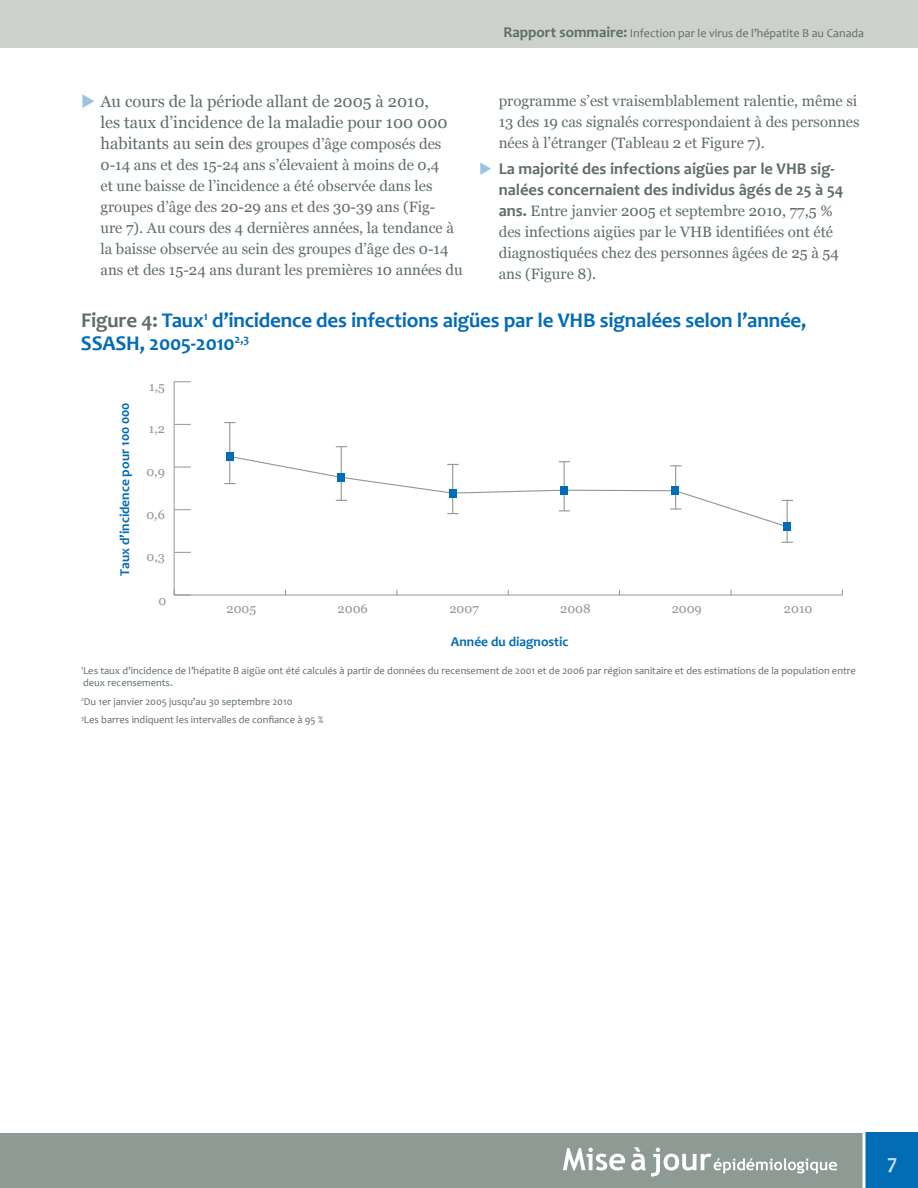
<style>
.page{position:relative;width:918px;height:1188px;background:#fff}
.page>*{position:absolute;margin:0;border:0;box-sizing:border-box;transform-origin:0 0}
.t1{font:700 21px/22.5px "Candara";letter-spacing:-.01em;color:#036cb6}
.t2{font:700 21px "Candara";color:#cde2f0}
.t3{font:700 16.5px/21px "Candara";color:#5e6e66}
.t4{font:16.5px/21px "Georgia";color:#5e6e66}
.t5{font:15px/21px "Georgia";color:#5e6e66}
.t6{font:700 13.5px "Candara";color:#036cb6}
.t7{font:12.9px "Georgia";color:#8e9a94}
.t8{font:12px "Candara";color:#5e6e66}
.t9{font:10.5px/12px "Candara";color:#5e6e66}
.s1{font-weight:700;font-size:15px}
.s2{font-family:"Candara";font-weight:700;font-size:16.5px}
.s3{color:#5e6e66}
.s4{font-size:16.5px}
</style>
<div class="page">
<div style="left:0;top:1133px;width:864px;height:55px;background:#8e9a94"></div>
<div style="left:0;top:0;width:918px;height:47px;background:#ccd1ce"></div>
<div style="left:864px;top:1133px;width:54px;height:55px;background:#036cb6"></div>
<svg style="left:862px;top:1132px;width:4px;height:56px"></svg>
<svg style="left:563px;top:1147px;width:274px;height:30px"></svg>
<hr style="left:229px;top:423px;width:1px;height:34px;background:#8e9a94">
<svg style="left:224px;top:422px;width:12px;height:1px"></svg>
<hr style="left:341px;top:447px;width:1px;height:30px;background:#8e9a94">
<hr style="left:174px;top:595px;width:668px;height:1px;background:#8e9a94">
<hr style="left:174px;top:382px;width:1px;height:213px;background:#8e9a94">
<svg style="left:174px;top:590px;width:17px;height:6px"></svg>
<svg style="left:175px;top:552px;width:16px;height:1px"></svg>
<svg style="left:174px;top:509px;width:17px;height:1px"></svg>
<svg style="left:174px;top:467px;width:17px;height:1px"></svg>
<svg style="left:175px;top:424px;width:16px;height:1px"></svg>
<svg style="left:174px;top:381px;width:17px;height:1px"></svg>
<svg style="left:224px;top:455px;width:569px;height:88px"></svg>
<div style="left:226px;top:452px;width:8px;height:9px;background:#036cb6"></div>
<div style="left:337px;top:473px;width:8px;height:9px;background:#036cb6"></div>
<div style="left:449px;top:489px;width:7px;height:8px;background:#036cb6"></div>
<div style="left:560px;top:486px;width:8px;height:8px;background:#036cb6"></div>
<div style="left:671px;top:486px;width:8px;height:9px;background:#036cb6"></div>
<div style="left:783px;top:522px;width:7px;height:9px;background:#036cb6"></div>
<p class="t8" style="left:503px;top:26px;width:362px"><span class="s1">Rapport sommaire:</span> Infection par le virus de l’hépatite B au Canada</p>
<p class="t5" style="left:499px;top:90px;width:362px">programme s’est vraisemblablement ralentie, même si<br>13 des 19 cas signalés correspondaient à des personnes nées à l’étranger (Tableau 2 et Figure 7).</p>
<p class="t3" style="left:499px;top:158px;width:346px">La majorité des infections aigües par le VHB sig&shy;nalées concernaient des individus âgés de 25 à 54</p>
<p class="t5" style="left:499px;top:201px;width:342px"><span class="s2">ans.</span> Entre janvier 2005 et septembre 2010, 77,5 % des infections aigües par le VHB identifiées ont été diagnostiquées chez des personnes âgées de 25 à 54 ans (Figure 8).</p>
<h1 class="t1" style="left:81px;top:309px;width:727px"><span class="s3">Figure 4:</span> Taux<sup>1</sup> d’incidence des infections aigües par le VHB signalées selon l’année,<br>SSASH, 2005-2010<sup>2,3</sup></h1>
<p class="t4" style="left:101px;top:91px;width:349px">Au cours de la période allant de 2005 à 2010, les taux d’incidence de la maladie pour 100 000</p>
<p class="t5" style="left:100px;top:133px;width:364px"><span class="s4">habitants au sein de</span>s groupes d’âge composés des 0-14 ans et des 15-24 ans s’élevaient à moins de 0,4<br>et une baisse de l’incidence a été observée dans les groupes d’âge des 20-29 ans et des 30-39 ans (Fig-<br>ure 7). Au cours des 4 dernières années, la tendance à la baisse observée au sein des groupes d’âge des 0-14 ans et des 15-24 ans durant les premières 10 années du</p>
<p class="t6" style="left:117px;top:576px;width:175px;rotate:-90deg">Taux d’incidence pour 100 000</p>
<p class="t7" style="left:149px;top:379px;width:17px">1,5</p>
<p class="t7" style="left:149px;top:422px;width:18px">1,2</p>
<p class="t7" style="left:146px;top:464px;width:20px">0,9</p>
<p class="t7" style="left:146px;top:507px;width:20px">0,6</p>
<p class="t7" style="left:147px;top:550px;width:20px">0,3</p>
<p class="t7" style="left:158px;top:594px;width:9px">0</p>
<p class="t7" style="left:227px;top:602px;width:31px">2005</p>
<p class="t7" style="left:338px;top:602px;width:32px">2006</p>
<p class="t7" style="left:449px;top:602px;width:31px">2007</p>
<p class="t7" style="left:560px;top:602px;width:32px">2008</p>
<p class="t7" style="left:672px;top:602px;width:32px">2009</p>
<p class="t7" style="left:784px;top:602px;width:30px">2010</p>
<p class="t6" style="left:451px;top:634px;width:119px">Année du diagnostic</p>
<p class="t9" style="left:81px;top:665px;width:776px"><sup>1</sup>Les taux d’incidence de l’hépatite B aigüe ont été calculés à partir de données du recensement de 2001 et de 2006 par région sanitaire et des estimations de la population entre deux recensements.</p>
<p class="t9" style="left:81px;top:692px;width:244px;line-height:18.8px"><sup>2</sup>Du 1er janvier 2005 jusqu’au 30 septembre 2010<br><sup>3</sup>Les barres indiquent les intervalles de confiance à 95 %</p>
<h1 class="t2" style="left:888px;top:1149px;width:11px">7</h1>
</div>
